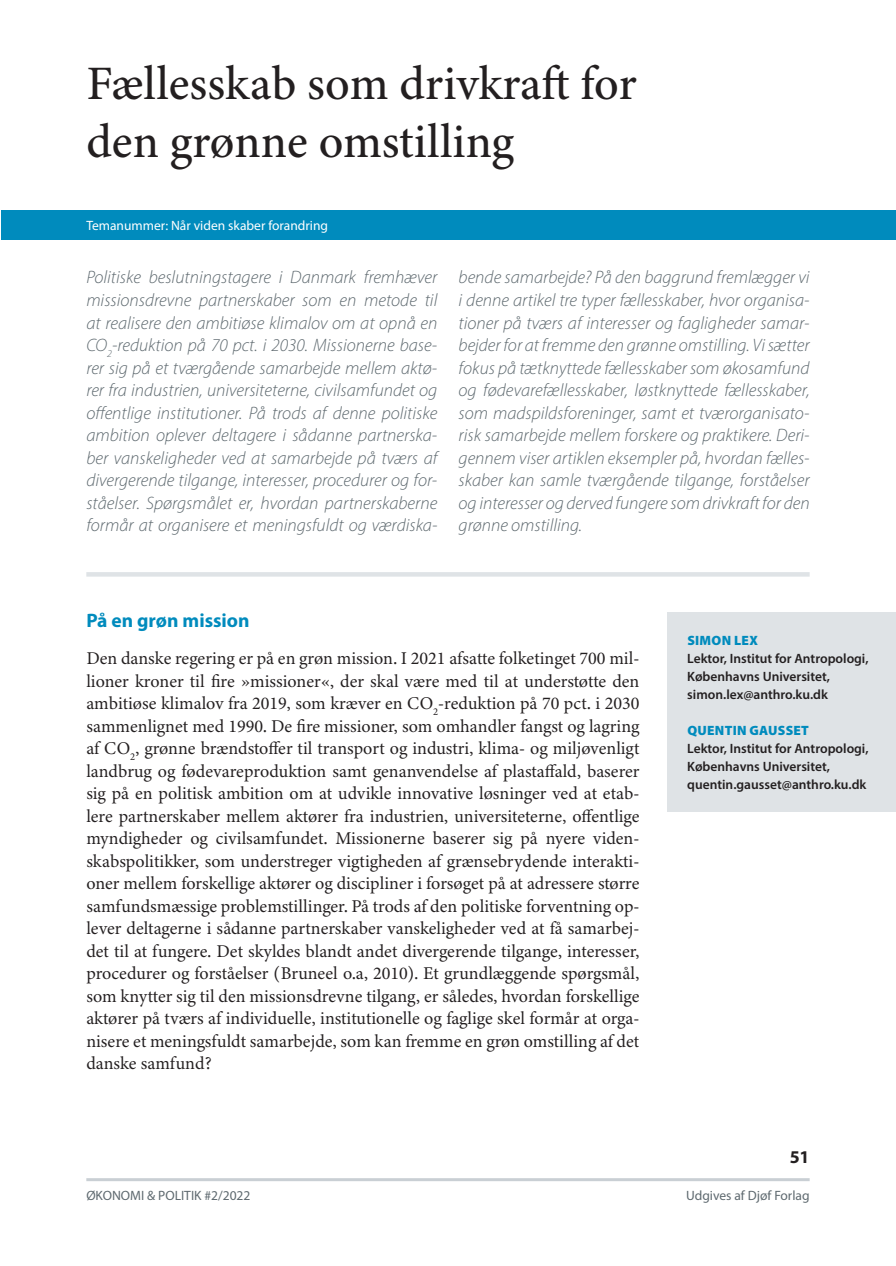
<style>
.page{position:relative;width:896px;height:1266px;background:#fff}
.page>*{position:absolute;margin:0;border:0;box-sizing:border-box;transform-origin:0 0}
.t1{font:500 48px/58.5px "Minion 3";color:#231f20}
.t2{font:700 19.5px "Myriad Pro";color:#008bbd}
.t3{font:18px/22.5px "Minion 3";color:#231f20;text-align:justify}
.t4{font:italic 300 18px/22.5px "Myriad Pro";color:#5e696f;text-align:justify}
.t5{font:700 18px "Myriad Pro";color:#231f20}
.t6{font:600 13.5px/18px "Myriad Pro";color:#231f20}
.t7{font:13.5px "Myriad Pro";color:#5e696f}
.t8{font:13.5px "Myriad Pro";color:#fff}
.t9{font:900 13.5px "Myriad Pro";letter-spacing:.02em;color:#008bbd}
</style>
<div class="page">
<div style="left:1px;top:210px;width:894px;height:29px;background:#008bbd"></div>
<hr style="left:86px;top:1178px;width:723px;height:3px;background:#c9cfd4">
<hr style="left:86px;top:572px;width:723px;height:4px;background:#dfe3e6">
<div style="left:667px;top:612px;width:228px;height:199px;background:#dfe3e6"></div>
<h1 class="t1" style="left:86px;top:54px;width:551px">Fællesskab som drivkraft for den grønne omstilling</h1>
<p class="t8" style="left:86px;top:217px;width:243px">Temanummer: Når viden skaber forandring</p>
<p class="t4" style="left:86px;top:266px;width:352px">Politiske beslutningstagere i Danmark fremhæver missionsdrevne partnerskaber som en metode til at realisere den ambitiøse klimalov om at opnå en CO<sub>2</sub>-reduktion på 70 pct. i 2030. Missionerne base&shy;rer sig på et tværgående samarbejde mellem aktø&shy;rer fra industrien, universiteterne, civilsamfundet og offentlige institutioner. På trods af denne politiske ambition oplever deltagere i sådanne partnerska&shy;ber vanskeligheder ved at samarbejde på tværs af divergerende tilgange, interesser, procedurer og for&shy;ståelser. Spørgsmålet er, hvordan partnerskaberne formår at organisere et meningsfuldt og værdiska-</p>
<p class="t4" style="left:458px;top:266px;width:352px">bende samarbejde? På den baggrund fremlægger vi i denne artikel tre typer fællesskaber, hvor organisa&shy;tioner på tværs af interesser og fagligheder samar&shy;bejder for at fremme den grønne omstilling. Vi sætter fokus på tætknyttede fællesskaber som økosamfund og fødevarefællesskaber, løstknyttede fællesskaber, som madspildsforeninger, samt et tværorganisato&shy;risk samarbejde mellem forskere og praktikere. Deri&shy;gennem viser artiklen eksempler på, hvordan fælles&shy;skaber kan samle tværgående tilgange, forståelser og interesser og derved fungere som drivkraft for den grønne omstilling.</p>
<p class="t2" style="left:86px;top:607px;width:165px">På en grøn mission</p>
<p class="t3" style="left:86px;top:647px;width:554px">Den danske regering er på en grøn mission. I 2021 afsatte folketinget 700 mil&shy;lioner kroner til fire »missioner«, der skal være med til at understøtte den ambitiøse klimalov fra 2019, som kræver en CO<sub>2</sub>-reduktion på 70 pct. i 2030 sammenlignet med 1990. De fire missioner, som omhandler fangst og lagring af CO<sub>2</sub>, grønne brændstoffer til transport og industri, klima- og miljøvenligt landbrug og fødevareproduktion samt genanvendelse af plastaffald, baserer sig på en politisk ambition om at udvikle innovative løsninger ved at etab&shy;lere partnerskaber mellem aktører fra industrien, universiteterne, offentlige myndigheder og civilsamfundet. Missionerne baserer sig på nyere viden&shy;skabspolitikker, som understreger vigtigheden af grænsebrydende interakti&shy;oner mellem forskellige aktører og discipliner i forsøget på at adressere større samfundsmæssige problemstillinger. På trods af den politiske forventning op&shy;lever deltagerne i sådanne partnerskaber vanskeligheder ved at få samarbej&shy;det til at fungere. Det skyldes blandt andet divergerende tilgange, interesser, procedurer og forståelser (Bruneel o.a, 2010). Et grundlæggende spørgsmål, som knytter sig til den missionsdrevne tilgang, er således, hvordan forskellige aktører på tværs af individuelle, institutionelle og faglige skel formår at orga&shy;nisere et meningsfuldt samarbejde, som kan fremme en grøn omstilling af det danske samfund?</p>
<p class="t9" style="left:687px;top:631px;width:72px">SIMON LEX</p>
<p class="t6" style="left:687px;top:648px;width:183px">Lektor, Institut for Antropologi,<br>Københavns Universitet, simon.lex@anthro.ku.dk</p>
<p class="t9" style="left:687px;top:721px;width:123px">QUENTIN GAUSSET</p>
<p class="t6" style="left:687px;top:738px;width:183px">Lektor, Institut for Antropologi,<br>Københavns Universitet, quentin.gausset@anthro.ku.dk</p>
<p class="t5" style="left:789px;top:1144px;width:21px">51</p>
<p class="t7" style="left:86px;top:1187px;width:166px">ØKONOMI &amp; POLITIK #2/2022</p>
<p class="t7" style="left:686px;top:1187px;width:125px">Udgives af Djøf Forlag</p>
</div>
